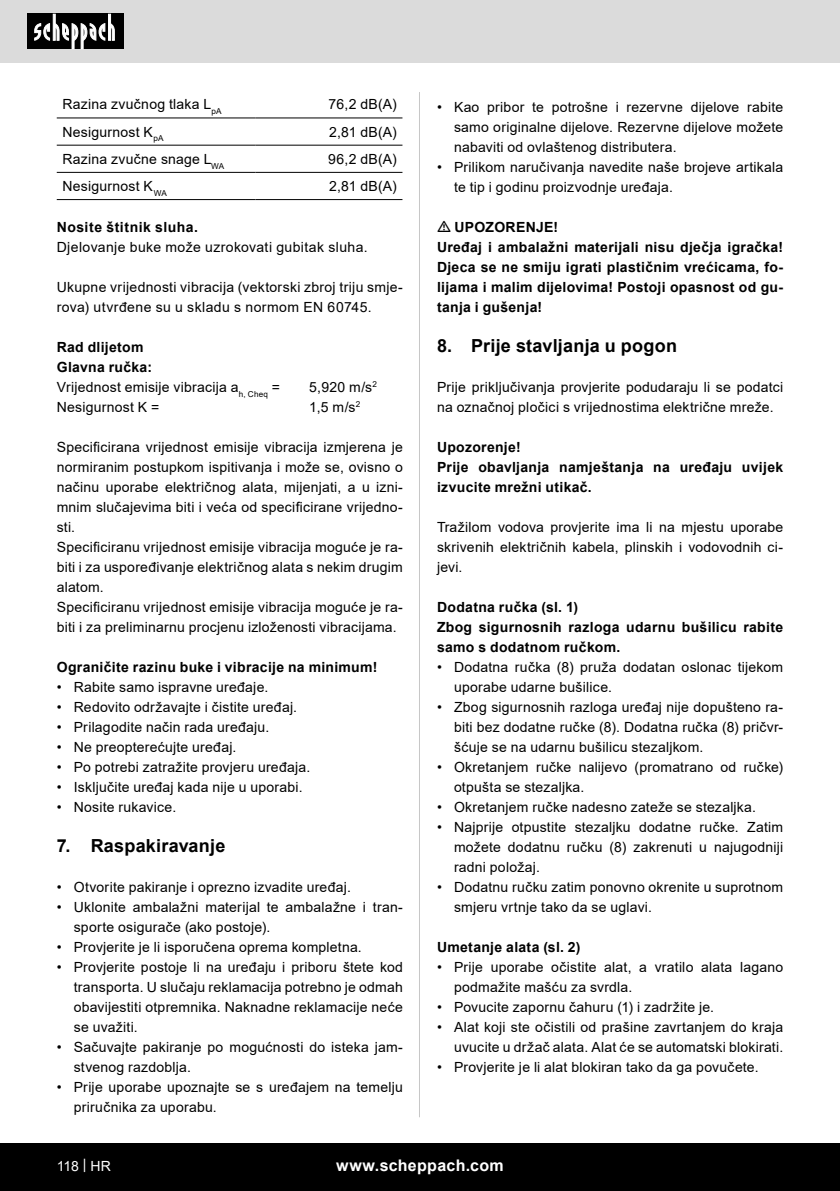
<style>
.page{position:relative;width:840px;height:1191px;background:#fff}
.page>*{position:absolute;margin:0;border:0;box-sizing:border-box;transform-origin:0 0}
.t1{font:700 18px "Arial";letter-spacing:.01em;color:#000}
.t2{font:700 16px "Arial";letter-spacing:.02em;color:#fff}
.t3{font:14px/20px "Arial";letter-spacing:.015em;color:#000}
.Grundtext_TT{font:700 14px/20px "Arial";letter-spacing:.02em;color:#000}
.t4{font:14px "Arial";color:#fff}
</style>
<div class="page">
<div style="left:0;top:0;width:839px;height:63px;background:#dbdbdb"></div>
<div style="left:0;top:1143px;width:839px;height:48px;background:#000"></div>
<div style="left:27px;top:14px;width:96px;height:35px;background:#000"></div>
<svg style="left:34px;top:14px;width:81px;height:35px"></svg>
<hr style="left:419px;top:92px;width:1px;height:1025px;background:#c7c7c7">
<svg style="left:57px;top:117px;width:345px;height:55px"></svg>
<hr style="left:57px;top:118px;width:198px;height:1px;background:#000">
<hr style="left:255px;top:118px;width:147px;height:1px;background:#000">
<hr style="left:57px;top:145px;width:198px;height:1px;background:#000">
<hr style="left:255px;top:145px;width:147px;height:1px;background:#000">
<hr style="left:57px;top:172px;width:198px;height:1px;background:#000">
<hr style="left:255px;top:172px;width:147px;height:1px;background:#000">
<hr style="left:57px;top:199px;width:198px;height:1px;background:#000">
<hr style="left:255px;top:199px;width:147px;height:1px;background:#000">
<p class="t3" style="left:62px;top:94px;width:161px">Razina zvučnog tlaka L<sub>pA</sub></p>
<p class="t3" style="left:328px;top:94px;width:70px">76,2 dB(A)</p>
<p class="t3" style="left:62px;top:122px;width:102px">Nesigurnost K<sub>pA</sub></p>
<p class="t3" style="left:329px;top:122px;width:69px">2,81 dB(A)</p>
<p class="t3" style="left:62px;top:149px;width:163px">Razina zvučne snage L<sub>WA</sub></p>
<p class="t3" style="left:328px;top:149px;width:70px">96,2 dB(A)</p>
<p class="t3" style="left:62px;top:176px;width:106px">Nesigurnost K<sub>WA</sub></p>
<p class="t3" style="left:329px;top:176px;width:69px">2,81 dB(A)</p>
<p class="Grundtext_TT" style="left:57px;top:217px;width:143px">Nosite štitnik sluha.</p>
<p class="t3" style="left:57px;top:237px;width:312px">Djelovanje buke može uzrokovati gubitak sluha.</p>
<p class="t3" style="left:57px;top:277px;width:347px">Ukupne vrijednosti vibracija (vektorski zbroj triju smje&shy;rova) utvrđene su u skladu s normom EN 60745.</p>
<p class="Grundtext_TT" style="left:57px;top:337px;width:88px">Rad dlijetom</p>
<p class="Grundtext_TT" style="left:57px;top:357px;width:97px">Glavna ručka:</p>
<p class="t3" style="left:57px;top:377px;width:225px">Vrijednost emisije vibracija a<sub>h,</sub> <sub>Cheq</sub> =</p>
<p class="t3" style="left:309px;top:377px;width:69px">5,920 m/s<sup>2</sup></p>
<p class="t3" style="left:57px;top:397px;width:104px">Nesigurnost K =</p>
<p class="t3" style="left:309px;top:397px;width:52px">1,5 m/s<sup>2</sup></p>
<p class="t3" style="left:57px;top:437px;width:347px;text-align:justify">Specificirana vrijednost emisije vibracija izmjerena je normiranim postupkom ispitivanja i može se, ovisno o načinu uporabe električnog alata, mijenjati, a u izni&shy;mnim slučajevima biti i veća od specificirane vrijedno&shy;sti.</p>
<p class="t3" style="left:57px;top:537px;width:347px;text-align:justify">Specificiranu vrijednost emisije vibracija moguće je ra&shy;biti i za uspoređivanje električnog alata s nekim drugim alatom.</p>
<p class="t3" style="left:57px;top:597px;width:347px">Specificiranu vrijednost emisije vibracija moguće je ra&shy;biti i za preliminarnu procjenu izloženosti vibracijama.</p>
<p class="Grundtext_TT" style="left:57px;top:657px;width:322px">Ograničite razinu buke i vibracije na minimum!</p>
<p class="t3" style="left:57px;top:677px;width:213px">• Rabite samo ispravne uređaje.</p>
<p class="t3" style="left:57px;top:697px;width:242px">• Redovito održavajte i čistite uređaj.</p>
<p class="t3" style="left:57px;top:717px;width:214px">• Prilagodite način rada uređaju.</p>
<p class="t3" style="left:57px;top:737px;width:181px">• Ne preopterećujte uređaj.</p>
<p class="t3" style="left:57px;top:757px;width:255px">• Po potrebi zatražite provjeru uređaja.</p>
<p class="t3" style="left:57px;top:777px;width:247px">• Isključite uređaj kada nije u uporabi.</p>
<p class="t3" style="left:57px;top:797px;width:121px">• Nosite rukavice.</p>
<p class="t1" style="left:57px;top:833px;width:170px">7. Raspakiravanje</p>
<p class="t3" style="left:57px;top:877px;width:295px">• Otvorite pakiranje i oprezno izvadite uređaj.</p>
<p class="t3" style="left:74px;top:897px;width:330px;text-indent:-17px">• Uklonite ambalažni materijal te ambalažne i tran&shy;sporte osigurače (ako postoje).</p>
<p class="t3" style="left:57px;top:937px;width:306px">• Provjerite je li isporučena oprema kompletna.</p>
<p class="t3" style="left:74px;top:957px;width:330px;text-align:justify;text-indent:-17px">• Provjerite postoje li na uređaju i priboru štete kod transporta. U slučaju reklamacija potrebno je odmah obavijestiti otpremnika. Naknadne reklamacije neće se uvažiti.</p>
<p class="t3" style="left:74px;top:1037px;width:330px;text-indent:-17px">• Sačuvajte pakiranje po mogućnosti do isteka jam&shy;stvenog razdoblja.</p>
<p class="t3" style="left:74px;top:1077px;width:330px;text-indent:-17px">• Prije uporabe upoznajte se s uređajem na temelju priručnika za uporabu.</p>
<p class="t3" style="left:454px;top:97px;width:330px;text-align:justify;text-indent:-17px">• Kao pribor te potrošne i rezervne dijelove rabite samo originalne dijelove. Rezervne dijelove možete nabaviti od ovlaštenog distributera.</p>
<p class="t3" style="left:454px;top:157px;width:330px;text-indent:-17px">• Prilikom naručivanja navedite naše brojeve artikala te tip i godinu proizvodnje uređaja.</p>
<p class="Grundtext_TT" style="left:454px;top:217px;width:105px">UPOZORENJE!</p>
<p class="Grundtext_TT" style="left:437px;top:237px;width:347px;text-align:justify">Uređaj i ambalažni materijali nisu dječja igračka!<br>Djeca se ne smiju igrati plastičnim vrećicama, fo&shy;lijama i malim dijelovima! Postoji opasnost od gu&shy;tanja i gušenja!</p>
<p class="t1" style="left:437px;top:333px;width:241px">8. Prije stavljanja u pogon</p>
<p class="t3" style="left:437px;top:377px;width:347px">Prije priključivanja provjerite podudaraju li se podatci na označnoj pločici s vrijednostima električne mreže.</p>
<p class="Grundtext_TT" style="left:437px;top:437px;width:85px">Upozorenje!</p>
<p class="Grundtext_TT" style="left:437px;top:457px;width:347px">Prije obavljanja namještanja na uređaju uvijek izvucite mrežni utikač.</p>
<p class="t3" style="left:437px;top:517px;width:347px;text-align:justify">Tražilom vodova provjerite ima li na mjestu uporabe skrivenih električnih kabela, plinskih i vodovodnih ci&shy;jevi.</p>
<p class="Grundtext_TT" style="left:437px;top:597px;width:142px">Dodatna ručka (sl. 1)</p>
<p class="Grundtext_TT" style="left:437px;top:617px;width:347px">Zbog sigurnosnih razloga udarnu bušilicu rabite samo s dodatnom ručkom.</p>
<p class="t3" style="left:454px;top:657px;width:330px;text-indent:-17px">• Dodatna ručka (8) pruža dodatan oslonac tijekom uporabe udarne bušilice.</p>
<p class="t3" style="left:454px;top:697px;width:330px;text-align:justify;text-indent:-17px">• Zbog sigurnosnih razloga uređaj nije dopušteno ra&shy;biti bez dodatne ručke (8). Dodatna ručka (8) pričvr&shy;šćuje se na udarnu bušilicu stezaljkom.</p>
<p class="t3" style="left:454px;top:757px;width:330px;text-indent:-17px">• Okretanjem ručke nalijevo (promatrano od ručke) otpušta se stezaljka.</p>
<p class="t3" style="left:437px;top:797px;width:320px">• Okretanjem ručke nadesno zateže se stezaljka.</p>
<p class="t3" style="left:454px;top:817px;width:330px;text-align:justify;text-indent:-17px">• Najprije otpustite stezaljku dodatne ručke. Zatim možete dodatnu ručku (8) zakrenuti u najugodniji radni položaj.</p>
<p class="t3" style="left:454px;top:877px;width:330px;text-indent:-17px">• Dodatnu ručku zatim ponovno okrenite u suprotnom smjeru vrtnje tako da se uglavi.</p>
<p class="Grundtext_TT" style="left:437px;top:937px;width:145px">Umetanje alata (sl. 2)</p>
<p class="t3" style="left:454px;top:957px;width:330px;text-indent:-17px">• Prije uporabe očistite alat, a vratilo alata lagano podmažite mašću za svrdla.</p>
<p class="t3" style="left:437px;top:997px;width:278px">• Povucite zapornu čahuru (1) i zadržite je.</p>
<p class="t3" style="left:437px;top:1017px;width:347px;text-align:right">• Alat koji ste očistili od prašine zavrtanjem do kraja uvucite u držač alata. Alat će se automatski blokirati.</p>
<p class="t3" style="left:437px;top:1057px;width:323px">• Provjerite je li alat blokiran tako da ga povučete.</p>
<p class="t4" style="left:57px;top:1156px;width:56px">118 | HR</p>
<p class="t2" style="left:336px;top:1154px;width:169px">www.scheppach.com</p>
</div>
